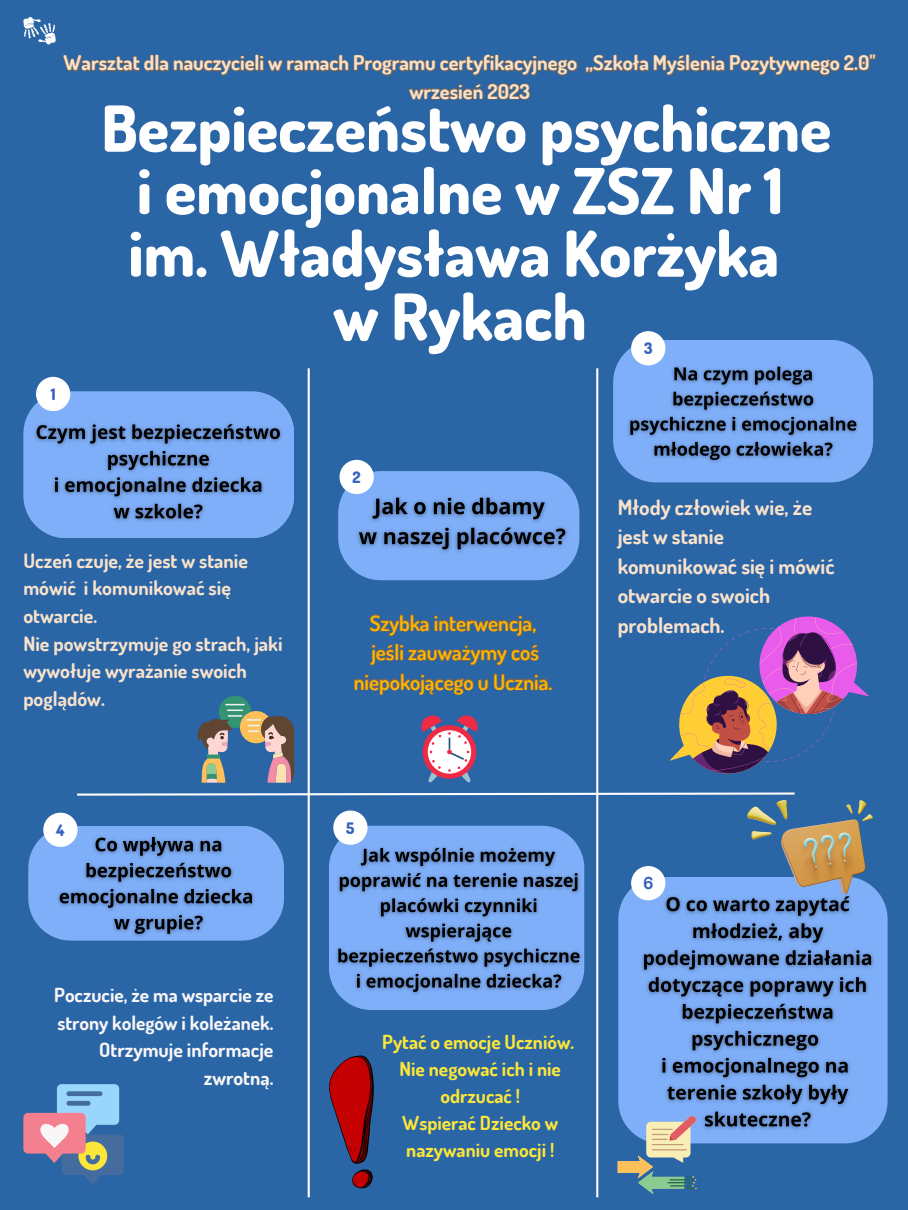
<style>
.page{position:relative;width:908px;height:1210px;background:#fff}
.page>*{position:absolute;margin:0;border:0;box-sizing:border-box;transform-origin:0 0}
.t1{font:800 64.05px "Dosis";color:#fff}
.t2{font:800 63.35px "Dosis";color:#fff}
.t3{font:700 21.1px/29.4px "Dosis";color:#f9e2cc}
.t4{font:600 21.1px/29.4px "Dosis";color:#ffb700;text-align:center}
.t5{font:700 20.3px "Dosis";color:#f9e2cc}
.t6{font:700 19.81px/27.6px "Dosis";color:#f9e2cc}
.t7{font:700 19.7px/27.6px "Dosis";color:#f8f6f7;text-align:right}
.t8{font:700 19.35px/27px "Dosis";color:#fbe639;text-align:center}
.t9{font:700 19.35px/27px "Dosis";color:#f8f6f7}
.t10{font:800 15.82px "Dosis";color:#3460be}
.t11{font:700 15.82px "Open Sauce One";color:#3460be}
</style>
<div class="page">
<div style="left:0;top:0;width:907px;height:1210px;background:#2a65a6"></div>
<svg style="left:23px;top:17px;width:33px;height:28px"></svg>
<hr style="left:307px;top:368px;width:2px;height:829px;background:#fff">
<hr style="left:596px;top:368px;width:2px;height:829px;background:#fff">
<svg style="left:77px;top:791px;width:718px;height:5px"></svg>
<div style="left:23px;top:391px;width:271px;height:147px;background:#7faff9;border-radius:43px"></div>
<div style="left:36px;top:377px;width:34px;height:34px;background:#fff;border-radius:50%"></div>
<div style="left:338px;top:471px;width:241px;height:109px;background:#7faff9;border-radius:43px"></div>
<div style="left:339px;top:460px;width:34px;height:34px;background:#fff;border-radius:50%"></div>
<div style="left:613px;top:340px;width:259px;height:142px;background:#7faff9;border-radius:43px"></div>
<div style="left:631px;top:331px;width:34px;height:34px;background:#fff;border-radius:50%"></div>
<svg style="left:669px;top:616px;width:200px;height:158px"></svg>
<div style="left:28px;top:825px;width:256px;height:115px;background:#7faff9;border-radius:43px"></div>
<div style="left:43px;top:812px;width:35px;height:35px;background:#fff;border-radius:50%"></div>
<svg style="left:23px;top:1084px;width:101px;height:100px"></svg>
<div style="left:329px;top:825px;width:255px;height:185px;background:#7faff9;border-radius:43px"></div>
<div style="left:333px;top:810px;width:34px;height:35px;background:#fff;border-radius:50%"></div>
<div style="left:618px;top:876px;width:269px;height:267px;background:#7faff9;border-radius:43px"></div>
<div style="left:631px;top:866px;width:34px;height:34px;background:#fff;border-radius:50%"></div>
<img style="left:747px;top:800px;width:125px;height:90px">
<svg style="left:197px;top:696px;width:97px;height:86px"></svg>
<svg style="left:617px;top:1116px;width:79px;height:78px"></svg>
<svg style="left:421px;top:715px;width:57px;height:67px"></svg>
<svg style="left:329px;top:1055px;width:44px;height:133px"></svg>
<img style="left:332px;top:843px;width:253px;height:155px">
<img style="left:31px;top:423px;width:256px;height:102px">
<img style="left:352px;top:491px;width:216px;height:62px">
<svg style="left:585px;top:54px;width:291px;height:22px"></svg>
<svg style="left:63px;top:54px;width:515px;height:46px"></svg>
<img style="left:628px;top:361px;width:230px;height:102px">
<img style="left:53px;top:832px;width:207px;height:108px">
<img style="left:637px;top:890px;width:239px;height:243px">
<svg style="left:354px;top:614px;width:199px;height:81px"></svg>
<p class="t5" style="left:64px;top:50px;width:813px">Warsztat dla nauczycieli w ramach Programu certyfikacyjnego „Szkoła Myślenia Pozytywnego 2.0"</p>
<p class="t5" style="left:409px;top:78px;width:122px">wrzesień 2023</p>
<p class="t10" style="left:51px;top:384px;width:6px">1</p>
<p class="t2" style="left:101px;top:87px;width:731px">Bezpieczeństwo psychiczne</p>
<p class="t2" style="left:137px;top:149px;width:648px">i emocjonalne w ZSZ Nr 1</p>
<p class="t2" style="left:128px;top:212px;width:652px">im. Władysława Korżyka</p>
<p class="t1" style="left:333px;top:274px;width:255px">w Rykach</p>
<p class="t10" style="left:643px;top:338px;width:10px">3</p>
<p class="t10" style="left:352px;top:467px;width:10px">2</p>
<p class="t6" style="left:23px;top:546px;width:226px">Uczeń czuje, że jest w stanie mówić i komunikować się otwarcie.</p>
<p class="t6" style="left:23px;top:629px;width:260px">Nie powstrzymuje go strach, jaki wywołuje wyrażanie swoich poglądów.</p>
<p class="t4" style="left:369px;top:607px;width:168px">Szybka interwencja,</p>
<p class="t4" style="left:353px;top:637px;width:200px">jeśli zauważymy coś niepokojącego u Ucznia.</p>
<p class="t3" style="left:617px;top:492px;width:218px">Młody człowiek wie, że jest w stanie komunikować się i mówić otwarcie o swoich problemach.</p>
<p class="t10" style="left:56px;top:819px;width:10px">4</p>
<p class="t10" style="left:346px;top:817px;width:10px">5</p>
<p class="t9" style="left:54px;top:981px;width:221px">Poczucie, że ma wsparcie ze strony kolegów i koleżanek.</p>
<p class="t7" style="left:99px;top:1035px;width:176px">Otrzymuje informacje zwrotną.</p>
<p class="t8" style="left:382px;top:1028px;width:193px">Pytać o emocje Uczniów.</p>
<p class="t8" style="left:399px;top:1055px;width:163px">Nie negować ich i nie odrzucać !</p>
<p class="t8" style="left:402px;top:1109px;width:157px;text-align:left">Wspierać Dziecko w nazywaniu emocji !</p>
<p class="t11" style="left:642px;top:873px;width:12px">6</p>
</div>
